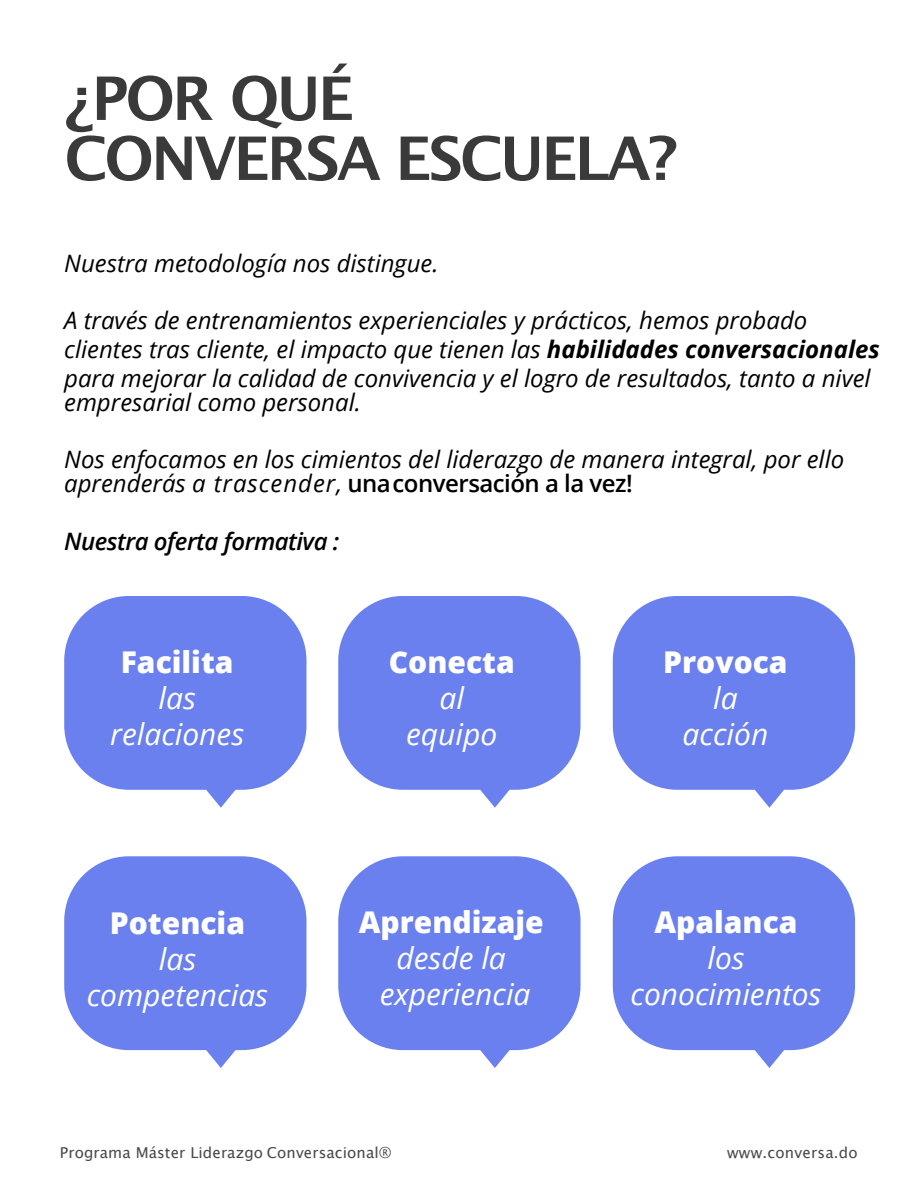
<style>
.page{position:relative;width:918px;height:1188px;background:#fff}
.page>*{position:absolute;margin:0;border:0;box-sizing:border-box;transform-origin:0 0}
.t1{font:700 60px/60px "Lucida Grande";letter-spacing:-.045em;color:#3a3a3a}
.t2{font:italic 30px/36px "Open Sans";color:#fff;text-align:center}
.t3{font:800 30px "Open Sans";color:#fff}
.t4{font:italic 24px/28.8px "Open Sans";color:#000}
.t5{font:italic 600 24px "Open Sans";letter-spacing:-.02em;color:#000}
.t6{font:15px "Lucida Grande";letter-spacing:.01em;color:#48484a}
.s1{font-weight:700}
.s2{font-weight:600;font-style:normal}
</style>
<div class="page">
<svg style="left:64px;top:596px;width:242px;height:212px;background:#8093f1"></svg>
<svg style="left:64px;top:856px;width:242px;height:212px;background:#8093f1"></svg>
<svg style="left:338px;top:596px;width:243px;height:212px;background:#8093f1"></svg>
<svg style="left:338px;top:856px;width:243px;height:212px;background:#8093f1"></svg>
<svg style="left:613px;top:596px;width:242px;height:212px;background:#8093f1"></svg>
<svg style="left:613px;top:856px;width:242px;height:212px;background:#8093f1"></svg>
<h1 class="t1" style="left:64px;top:73px;width:615px">¿POR QUÉ<br>CONVERSA ESCUELA?</h1>
<p class="t4" style="left:64px;top:251px;width:376px">Nuestra metodología nos distingue.</p>
<p class="t4" style="left:64px;top:308px;width:817px">A través de entrenamientos experienciales y prácticos, hemos probado clientes tras cliente, el impacto que tienen las <span class="s1">habilidades conversacionales </span>para mejorar la calidad de convivencia y el logro de resultados, tanto a nivel</p>
<p class="t4" style="left:64px;top:390px;width:298px">empresarial como personal.</p>
<p class="t4" style="left:64px;top:450px;width:782px;line-height:24px">Nos enfocamos en los cimientos del liderazgo de manera integral, por ello aprenderás a trascender, <span class="s2">unaconversación a la vez!</span></p>
<p class="t5" style="left:64px;top:532px;width:277px">Nuestra oferta formativa :</p>
<p class="t3" style="left:121px;top:650px;width:114px">Facilita</p>
<p class="t2" style="left:110px;top:683px;width:136px">las relaciones</p>
<p class="t3" style="left:110px;top:911px;width:137px">Potencia</p>
<p class="t2" style="left:87px;top:944px;width:183px">las competencias</p>
<p class="t3" style="left:389px;top:650px;width:127px">Conecta</p>
<p class="t2" style="left:406px;top:683px;width:93px">al equipo</p>
<p class="t3" style="left:359px;top:910px;width:186px">Aprendizaje</p>
<p class="t2" style="left:380px;top:943px;width:152px">desde la experiencia</p>
<p class="t3" style="left:663px;top:650px;width:126px">Provoca</p>
<p class="t2" style="left:683px;top:683px;width:87px">la acción</p>
<p class="t3" style="left:654px;top:910px;width:145px">Apalanca</p>
<p class="t2" style="left:631px;top:943px;width:192px">los conocimientos</p>
<p class="t6" style="left:60px;top:1146px;width:333px">Programa Máster Liderazgo Conversacional®</p>
<p class="t6" style="left:727px;top:1146px;width:132px">www.conversa.do</p>
</div>
